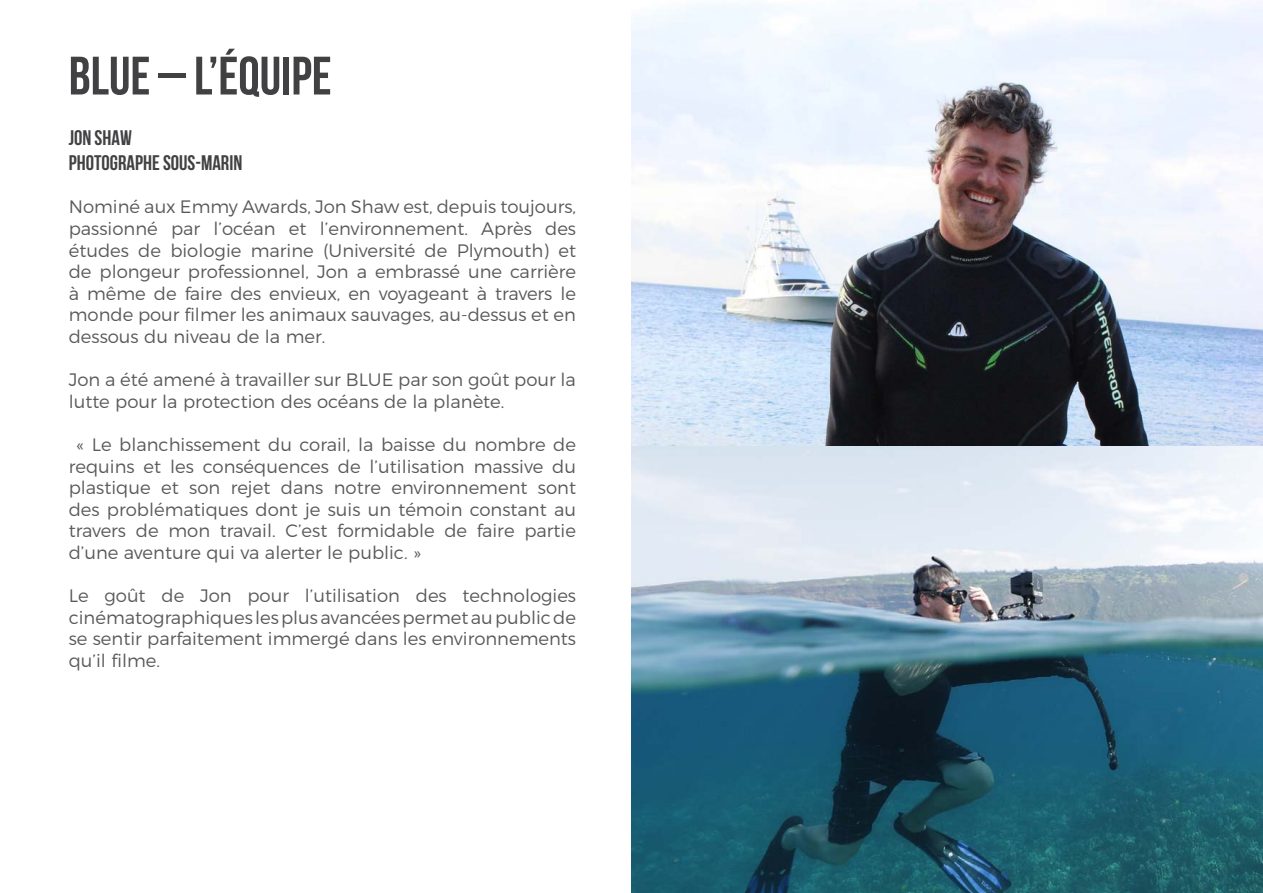
<style>
.page{position:relative;width:1263px;height:893px;background:#fff}
.page>*{position:absolute;margin:0;border:0;box-sizing:border-box;transform-origin:0 0}
.t1{font:700 54px "Bebas Neue";color:#414042}
.t2{font:700 21px/25.2px "Bebas Neue";color:#414042}
.t3{font:300 18px/21.6px "Montserrat";color:#58595b;text-align:justify}
</style>
<div class="page">
<img style="left:631px;top:0;width:632px;height:893px">
<h1 class="t1" style="left:69px;top:46px;width:264px">BLUE – L’équipe</h1>
<p class="t2" style="left:69px;top:125px;width:175px">JON SHAW<br>PHOTOGRAPHE SOUS-MARIN</p>
<p class="t3" style="left:69px;top:195px;width:509px">Nominé aux Emmy Awards, Jon Shaw est, depuis toujours, passionné par l’océan et l’environnement. Après des études de biologie marine (Université de Plymouth) et de plongeur professionnel, Jon a embrassé une carrière à même de faire des envieux, en voyageant à travers le monde pour filmer les animaux sauvages, au-dessus et en dessous du niveau de la mer.</p>
<p class="t3" style="left:69px;top:367px;width:509px">Jon a été amené à travailler sur BLUE par son goût pour la lutte pour la protection des océans de la planète.</p>
<p class="t3" style="left:69px;top:432px;width:509px;text-indent:8px">« Le blanchissement du corail, la baisse du nombre de requins et les conséquences de l’utilisation massive du plastique et son rejet dans notre environnement sont des problématiques dont je suis un témoin constant au travers de mon travail. C’est formidable de faire partie d’une aventure qui va alerter le public. »</p>
<p class="t3" style="left:69px;top:583px;width:509px">Le goût de Jon pour l’utilisation des technologies cinématographiques les plus avancées permet au public de se sentir parfaitement immergé dans les environnements qu’il filme.</p>
</div>
